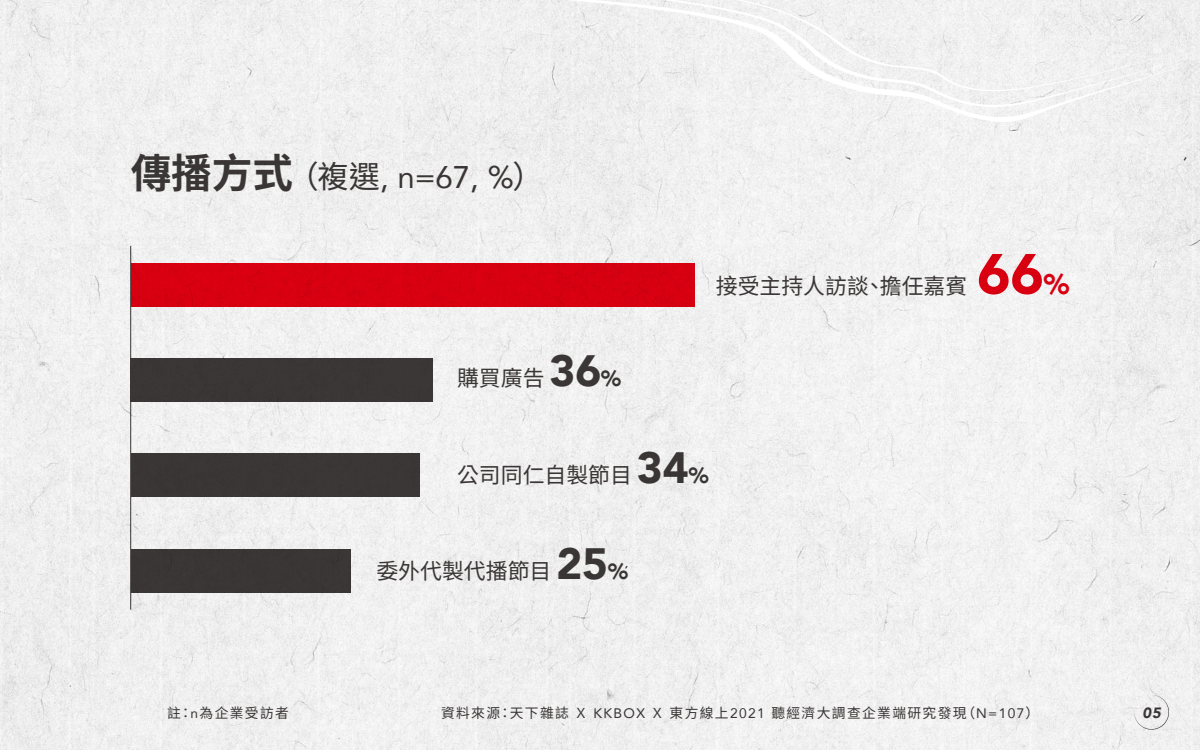
<style>
.page{position:relative;width:1200px;height:750px;background:#fff}
.page>*{position:absolute;margin:0;border:0;box-sizing:border-box;transform-origin:0 0}
.t1{font:900 56.25px "Avenir";color:#e50012}
.t2{font:31.25px "Avenir";color:#3e3a39}
.t3{font:21.88px "Source Han Sans TC";color:#3e3a39}
.t4{font:italic 900 14.88px "Avenir";color:#3e3a39}
.t5{font:13.75px "Source Han Sans TC";letter-spacing:.1em;color:#3e3a39}
.s1{font-family:"Source Han Sans TC";font-weight:700;font-size:40.62px}
.s2{font-family:"Source Han Sans TC"}
.s3{font-family:"Avenir";font-weight:900;font-size:43.75px}
.s4{font-family:"Avenir";font-weight:900}
.s5{font-size:28.12px}
.s6{font-family:"Avenir"}
</style>
<div class="page">
<img style="left:0;top:0;width:1200px;height:750px">
<h2 class="t2" style="left:131px;top:152px;width:415px"><span class="s1">傳播方式</span><span class="s2">（複選</span>, n=67, %<span class="s2">）</span></h2>
<h3 class="t3" style="left:457px;top:366px;width:166px">購買廣告 <span class="s3">36</span><span class="s4">%</span></h3>
<h3 class="t3" style="left:716px;top:273px;width:253px">接受主持人訪談、擔任嘉賓</h3>
<h1 class="t1" style="left:977px;top:226px;width:94px">66<span class="s5">%</span></h1>
<h3 class="t3" style="left:457px;top:462px;width:253px">公司同仁自製節目 <span class="s3">34</span><span class="s4">%</span></h3>
<h3 class="t3" style="left:376px;top:558px;width:253px">委外代製代播節目 <span class="s3">25</span><span class="s4">%</span></h3>
<p class="t5" style="left:167px;top:705px;width:123px">註：<span class="s6">n</span>為企業受訪者</p>
<p class="t5" style="left:441px;top:705px;width:600px">資料來源：天下雜誌Ｘ <span class="s6">KKBOX</span> Ｘ東方線上<span class="s6">2021</span> 聽經濟大調查企業端研究發現（<span class="s6">N=107</span>）</p>
<p class="t4" style="left:1142px;top:700px;width:20px">05</p>
</div>
